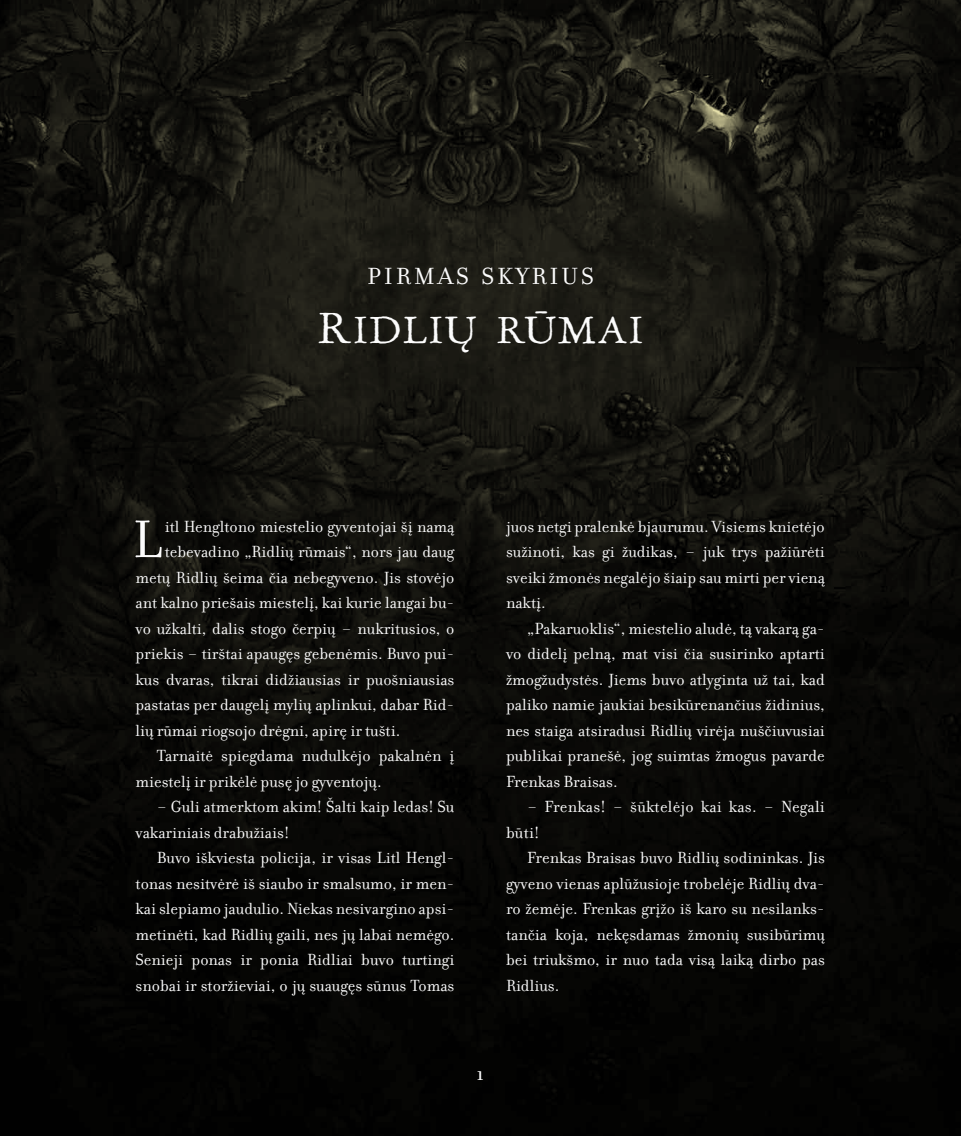
<style>
.page{position:relative;width:961px;height:1136px;background:#fff}
.page>*{position:absolute;margin:0;border:0;box-sizing:border-box;transform-origin:0 0}
.t1{font:57px "Filosofia";color:#fcfcfc}
.t2{font:37.5px "Old Claude LP Expert";letter-spacing:.04em;color:#fcfcfc;scale:1.05 1}
.t3{font:25.2px "Filosofia Lining OT";letter-spacing:.105em;color:#fcfcfc;scale:1.05 1}
.t4{font:22.5px "Filosofia";color:#fcfcfc}
.t5{font:17.4px/25.5px "Filosofia";color:#fcfcfc;text-align:justify}
.s1{font-size:43.5px}
</style>
<div class="page">
<img style="left:0;top:0;width:961px;height:1135px">
<h3 class="t3" style="left:367px;top:262px;width:218px">PIRMAS SKYRIUS</h3>
<h2 class="t2" style="left:318px;top:306px;width:312px"><span class="s1">R</span>IDLIŲ RŪMAI</h2>
<h1 class="t1" style="left:133px;top:508px;width:31px">L</h1>
<p class="t5" style="left:165px;top:513px;width:291px">itl Hengltono miestelio gyventojai šį namą</p>
<p class="t5" style="left:165px;top:539px;width:291px">tebevadino „Ridlių rūmais“, nors jau daug</p>
<p class="t5" style="left:136px;top:564px;width:320px">metų Ridlių šeima čia nebegyveno. Jis stovėjo</p>
<p class="t5" style="left:136px;top:590px;width:320px">ant kalno priešais miestelį, kai kurie langai bu-</p>
<p class="t5" style="left:136px;top:615px;width:320px">vo užkalti, dalis stogo čerpių – nukritusios, o</p>
<p class="t5" style="left:136px;top:641px;width:320px">priekis – tirštai apaugęs gebenėmis. Buvo pui-</p>
<p class="t5" style="left:136px;top:666px;width:320px">kus dvaras, tikrai didžiausias ir puošniausias</p>
<p class="t5" style="left:136px;top:692px;width:320px">pastatas per daugelį mylių aplinkui, dabar Rid-</p>
<p class="t5" style="left:136px;top:717px;width:266px">lių rūmai riogsojo drėgni, apirę ir tušti.</p>
<p class="t5" style="left:157px;top:743px;width:299px">Tarnaitė spiegdama nudulkėjo pakalnėn į</p>
<p class="t5" style="left:136px;top:768px;width:248px">miestelį ir prikėlė pusę jo gyventojų.</p>
<p class="t5" style="left:136px;top:794px;width:320px;text-indent:21px">– Guli atmerktom akim! Šalti kaip ledas! Su vakariniais drabužiais!</p>
<p class="t5" style="left:136px;top:845px;width:320px;text-indent:21px">Buvo iškviesta policija, ir visas Litl Hengl&shy;tonas nesitvėrė iš siaubo ir smalsumo, ir men&shy;kai slepiamo jaudulio. Niekas nesivargino apsi&shy;metinėti, kad Ridlių gaili, nes jų labai nemėgo.<br>Senieji ponas ir ponia Ridliai buvo turtingi snobai ir storžieviai, o jų suaugęs sūnus Tomas</p>
<p class="t5" style="left:506px;top:513px;width:320px">juos netgi pralenkė bjaurumu. Visiems knietėjo sužinoti, kas gi žudikas, – juk trys pažiūrėti sveiki žmonės negalėjo šiaip sau mirti per vieną naktį.</p>
<p class="t5" style="left:506px;top:615px;width:320px;text-indent:21px">„Pakaruoklis“, miestelio aludė, tą vakarą ga&shy;vo didelį pelną, mat visi čia susirinko aptarti žmogžudystės. Jiems buvo atlyginta už tai, kad paliko namie jaukiai besikūrenančius židinius, nes staiga atsiradusi Ridlių virėja nuščiuvusiai publikai pranešė, jog suimtas žmogus pavarde Frenkas Braisas.</p>
<p class="t5" style="left:506px;top:794px;width:320px;text-indent:21px">– Frenkas! – šūktelėjo kai kas. – Negali būti!</p>
<p class="t5" style="left:506px;top:845px;width:320px;text-indent:21px">Frenkas Braisas buvo Ridlių sodininkas. Jis gyveno vienas aplūžusioje trobelėje Ridlių dva&shy;ro žemėje. Frenkas grįžo iš karo su nesilanks&shy;tančia koja, nekęsdamas žmonių susibūrimų bei triukšmo, ir nuo tada visą laiką dirbo pas Ridlius.</p>
<p class="t4" style="left:476px;top:1059px;width:10px">1</p>
</div>
